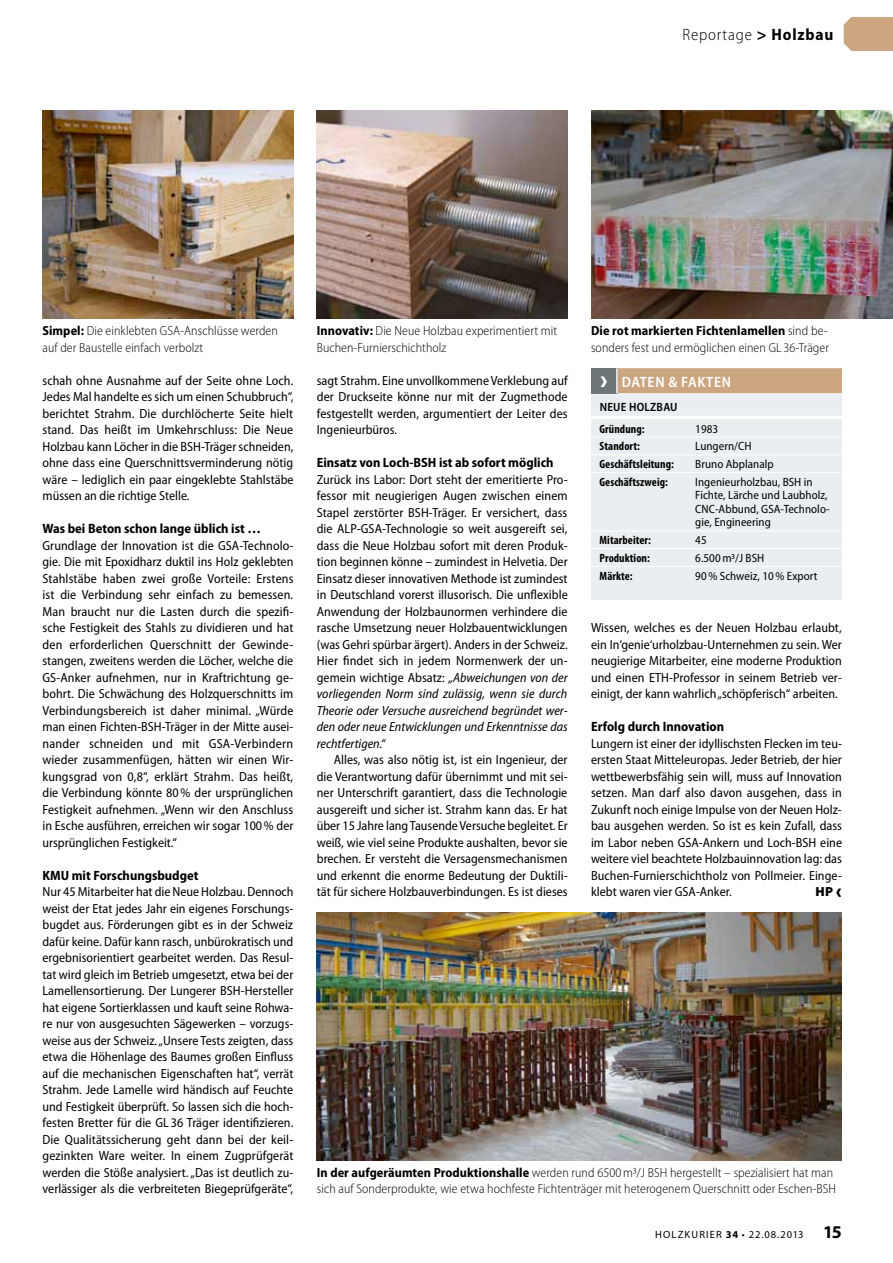
<style>
.page{position:relative;width:893px;height:1263px;background:#fff}
.page>*{position:absolute;margin:0;border:0;box-sizing:border-box;transform-origin:0 0}
.t1{font:300 semi-condensed 16.5px "Myriad Pro";letter-spacing:.05em;color:#000}
.t2{font:600 semi-condensed 15px "Myriad Pro";letter-spacing:.045em;color:#fff}
.t3{font:700 semi-condensed 13.5px "Myriad Pro";color:#000}
.t4{font:semi-condensed 13.2px/16.5px "Myriad Pro";color:#000;text-align:justify}
.t5{font:300 semi-condensed 13.2px/16.5px "Myriad Pro";letter-spacing:.005em;color:#000}
.t6{font:900 13.2px "Myriad Pro";color:#000}
.t7{font:semi-condensed 12px/13.5px "Myriad Pro";letter-spacing:.005em;color:#000}
.t8{font:700 condensed 12px "Myriad Pro";letter-spacing:.005em;color:#000}
.t9{font:600 semi-condensed 12px "Myriad Pro";color:#000}
.t10{font:10.5px "Myriad Pro";letter-spacing:.105em;color:#000}
.s1{font-weight:700}
.s2{font-style:italic}
.s3{font-stretch:semi-expanded;font-size:21px}
.s4{font-weight:700;font-size:18px}
</style>
<div class="page">
<img style="left:43px;top:111px;width:250px;height:208px">
<img style="left:317px;top:111px;width:251px;height:208px">
<img style="left:591px;top:111px;width:302px;height:208px">
<div style="left:591px;top:368px;width:251px;height:231px;background:#eaeef0"></div>
<div style="left:617px;top:368px;width:225px;height:26px;background:#cca681"></div>
<hr style="left:591px;top:393px;width:251px;height:1px;background:#fff">
<hr style="left:591px;top:416px;width:251px;height:3px;background:#fff">
<hr style="left:591px;top:437px;width:251px;height:1px;background:#fff">
<hr style="left:591px;top:454px;width:251px;height:1px;background:#fff">
<hr style="left:591px;top:472px;width:251px;height:1px;background:#fff">
<hr style="left:591px;top:530px;width:251px;height:1px;background:#fff">
<hr style="left:591px;top:548px;width:251px;height:1px;background:#fff">
<hr style="left:591px;top:566px;width:251px;height:1px;background:#fff">
<div style="left:591px;top:368px;width:26px;height:25px;background:#6d7678"></div>
<svg style="left:601px;top:376px;width:6px;height:11px"></svg>
<hr style="left:616px;top:368px;width:2px;height:25px;background:#fff">
<img style="left:317px;top:913px;width:525px;height:247px">
<div style="left:844px;top:17px;width:49px;height:34px;background:#cca681"></div>
<p class="t1" style="left:682px;top:26px;width:152px">Reportage <span class="s1">&gt; Holzbau</span></p>
<p class="t5" style="left:43px;top:323px;width:237px"><span class="s1">Simpel:</span> Die einklebten GSA-Anschlüsse werden auf der Baustelle einfach verbolzt</p>
<p class="t5" style="left:317px;top:323px;width:242px"><span class="s1">Innovativ:</span> Die Neue Holzbau experimentiert mit<br>Buchen-Furnierschichtholz</p>
<p class="t5" style="left:591px;top:323px;width:239px"><span class="s1">Die rot markierten Fichtenlamellen</span> sind be&shy;sonders fest und ermöglichen einen GL 36-Träger</p>
<p class="t2" style="left:622px;top:374px;width:111px">DATEN &amp; FAKTEN</p>
<p class="t9" style="left:600px;top:400px;width:53px">NEUE HOLZBA</p>
<p class="t9" style="left:670px;top:400px;width:9px">U</p>
<p class="t8" style="left:600px;top:422px;width:47px">Gründung:</p>
<p class="t7" style="left:695px;top:422px;width:24px">1983</p>
<p class="t8" style="left:600px;top:440px;width:42px">Standort:</p>
<p class="t7" style="left:695px;top:440px;width:58px">Lungern/CH</p>
<p class="t8" style="left:600px;top:457px;width:76px">Geschäftsleitung:</p>
<p class="t7" style="left:695px;top:457px;width:80px">Bruno Abplanalp</p>
<p class="t8" style="left:600px;top:475px;width:70px">Geschäftszweig:</p>
<p class="t7" style="left:695px;top:475px;width:136px">Ingenieurholzbau, BSH in<br>Fichte, Lärche und Laubholz,<br>CNC-Abbund, GSA-Technolo&shy;gie, Engineering</p>
<p class="t8" style="left:600px;top:533px;width:53px">Mitarbeiter:</p>
<p class="t7" style="left:695px;top:533px;width:13px">45</p>
<p class="t8" style="left:600px;top:551px;width:52px">Produktion:</p>
<p class="t7" style="left:695px;top:551px;width:71px">6.500m3/J BSH</p>
<p class="t8" style="left:600px;top:569px;width:35px">Märkte:</p>
<p class="t7" style="left:695px;top:569px;width:124px">90% Schweiz, 10% Export</p>
<p class="t4" style="left:43px;top:372px;width:253px">schah ohne Ausnahme auf der Seite ohne Loch.<br>Jedes Mal handelte es sich um einen Schubbruch“, berichtet Strahm. Die durchlöcherte Seite hielt stand. Das heißt im Umkehrschluss: Die Neue Holzbau kann Löcher in die BSH-Träger schneiden, ohne dass eine Querschnittsverminderung nötig wäre – lediglich ein paar eingeklebte Stahlstäbe müssen an die richtige Stelle.</p>
<p class="t3" style="left:43px;top:521px;width:220px">Was bei Beton schon lange üblich ist …</p>
<p class="t4" style="left:43px;top:537px;width:253px">Grundlage der Innovation ist die GSA-Technolo&shy;gie. Die mit Epoxidharz duktil ins Holz geklebten Stahlstäbe haben zwei große Vorteile: Erstens ist die Verbindung sehr einfach zu bemessen.<br>Man braucht nur die Lasten durch die spezifi&shy;sche Festigkeit des Stahls zu dividieren und hat den erforderlichen Querschnitt der Gewinde&shy;stangen, zweitens werden die Löcher, welche die GS-Anker aufnehmen, nur in Kraftrichtung ge&shy;bohrt. Die Schwächung des Holzquerschnitts im Verbindungsbereich ist daher minimal. „Würde man einen Fichten-BSH-Träger in der Mitte ausei&shy;nander schneiden und mit GSA-Verbindern wieder zusammenfügen, hätten wir einen Wir&shy;kungsgrad von 0,8“, erklärt Strahm. Das heißt, die Verbindung könnte 80% der ursprünglichen Festigkeit aufnehmen. „Wenn wir den Anschluss in Esche ausführen, erreichen wir sogar 100% der ursprünglichen Festigkeit.“</p>
<p class="t3" style="left:43px;top:868px;width:157px">KMU mit Forschungsbudget</p>
<p class="t4" style="left:43px;top:884px;width:253px">Nur 45 Mitarbeiter hat die Neue Holzbau. Dennoch weist der Etat jedes Jahr ein eigenes Forschungs&shy;bugdet aus. Förderungen gibt es in der Schweiz dafür keine. Dafür kann rasch, unbürokratisch und ergebnisorientiert gearbeitet werden. Das Resul&shy;tat wird gleich im Betrieb umgesetzt, etwa bei der Lamellensortierung. Der Lungerer BSH-Hersteller hat eigene Sortierklassen und kauft seine Rohwa&shy;re nur von ausgesuchten Sägewerken – vorzugs&shy;weise aus der Schweiz. „Unsere Tests zeigten, dass etwa die Höhenlage des Baumes großen Einfluss auf die mechanischen Eigenschaften hat“, verrät Strahm. Jede Lamelle wird händisch auf Feuchte und Festigkeit überprüft. So lassen sich die hoch&shy;festen Bretter für die GL 36 Träger identifizieren.<br>Die Qualitätssicherung geht dann bei der keil&shy;gezinkten Ware weiter. In einem Zugprüfgerät werden die Stöße analysiert. „Das ist deutlich zu&shy;verlässiger als die verbreiteten Biegeprüfgeräte“,</p>
<p class="t4" style="left:317px;top:372px;width:252px">sagt Strahm. Eine unvollkommene Verklebung auf der Druckseite könne nur mit der Zugmethode festgestellt werden, argumentiert der Leiter des Ingenieurbüros.</p>
<p class="t3" style="left:317px;top:455px;width:238px">Einsatz von Loch-BSH ist ab sofort möglich</p>
<p class="t4" style="left:317px;top:471px;width:252px">Zurück ins Labor: Dort steht der emeritierte Pro&shy;fessor mit neugierigen Augen zwischen einem Stapel zerstörter BSH-Träger. Er versichert, dass die ALP-GSA-Technologie so weit ausgereift sei, dass die Neue Holzbau sofort mit deren Produk&shy;tion beginnen könne – zumindest in Helvetia. Der Einsatz dieser innovativen Methode ist zumindest in Deutschland vorerst illusorisch. Die unflexible Anwendung der Holzbaunormen verhindere die rasche Umsetzung neuer Holzbauentwicklungen (was Gehri spürbar ärgert). Anders in der Schweiz.<br>Hier findet sich in jedem Normenwerk der un&shy;gemein wichtige Absatz: <span class="s2">„Abweichungen von der vorliegenden Norm sind zulässig, wenn sie durch Theorie oder Versuche ausreichend begründet wer&shy;den oder neue Entwicklungen und Erkenntnisse das rechtfertigen.“</span></p>
<p class="t4" style="left:317px;top:752px;width:252px;text-indent:17px">Alles, was also nötig ist, ist ein Ingenieur, der die Verantwortung dafür übernimmt und mit sei&shy;ner Unterschrift garantiert, dass die Technologie ausgereift und sicher ist. Strahm kann das. Er hat über 15 Jahre lang Tausende Versuche begleitet. Er weiß, wie viel seine Produkte aushalten, bevor sie brechen. Er versteht die Versagensmechanismen und erkennt die enorme Bedeutung der Duktili&shy;tät für sichere Holzbauverbindungen. Es ist dieses</p>
<p class="t4" style="left:591px;top:620px;width:252px">Wissen, welches es der Neuen Holzbau erlaubt, ein In‘genie‘urholzbau-Unternehmen zu sein. Wer neugierige Mitarbeiter, eine moderne Produktion und einen ETH-Professor in seinem Betrieb ver&shy;einigt, der kann wahrlich „schöpferisch“ arbeiten.</p>
<p class="t3" style="left:591px;top:719px;width:135px">Erfolg durch Innovation</p>
<p class="t4" style="left:591px;top:735px;width:253px">Lungern ist einer der idyllischsten Flecken im teu&shy;ersten Staat Mitteleuropas. Jeder Betrieb, der hier wettbewerbsfähig sein will, muss auf Innovation setzen. Man darf also davon ausgehen, dass in Zukunft noch einige Impulse von der Neuen Holz&shy;bau ausgehen werden. So ist es kein Zufall, dass im Labor neben GSA-Ankern und Loch-BSH eine weitere viel beachtete Holzbauinnovation lag: das Buchen-Furnierschichtholz von Pollmeier. Einge&shy;klebt waren vier GSA-Anker.</p>
<p class="t6" style="left:815px;top:884px;width:28px">hp <span class="s3">‹</span></p>
<p class="t5" style="left:317px;top:1164px;width:521px"><span class="s1">In der aufgeräumten Produktionshalle</span> werden rund 6500m3/J BSH hergestellt – spezialisiert hat man sich auf Sonderprodukte, wie etwa hochfeste Fichtenträger mit heterogenem Querschnitt oder Eschen-BSH</p>
<p class="t10" style="left:655px;top:1229px;width:188px">HOLZKURIER <span class="s1">34</span> • 22.08.2013 <span class="s4">15</span></p>
</div>
